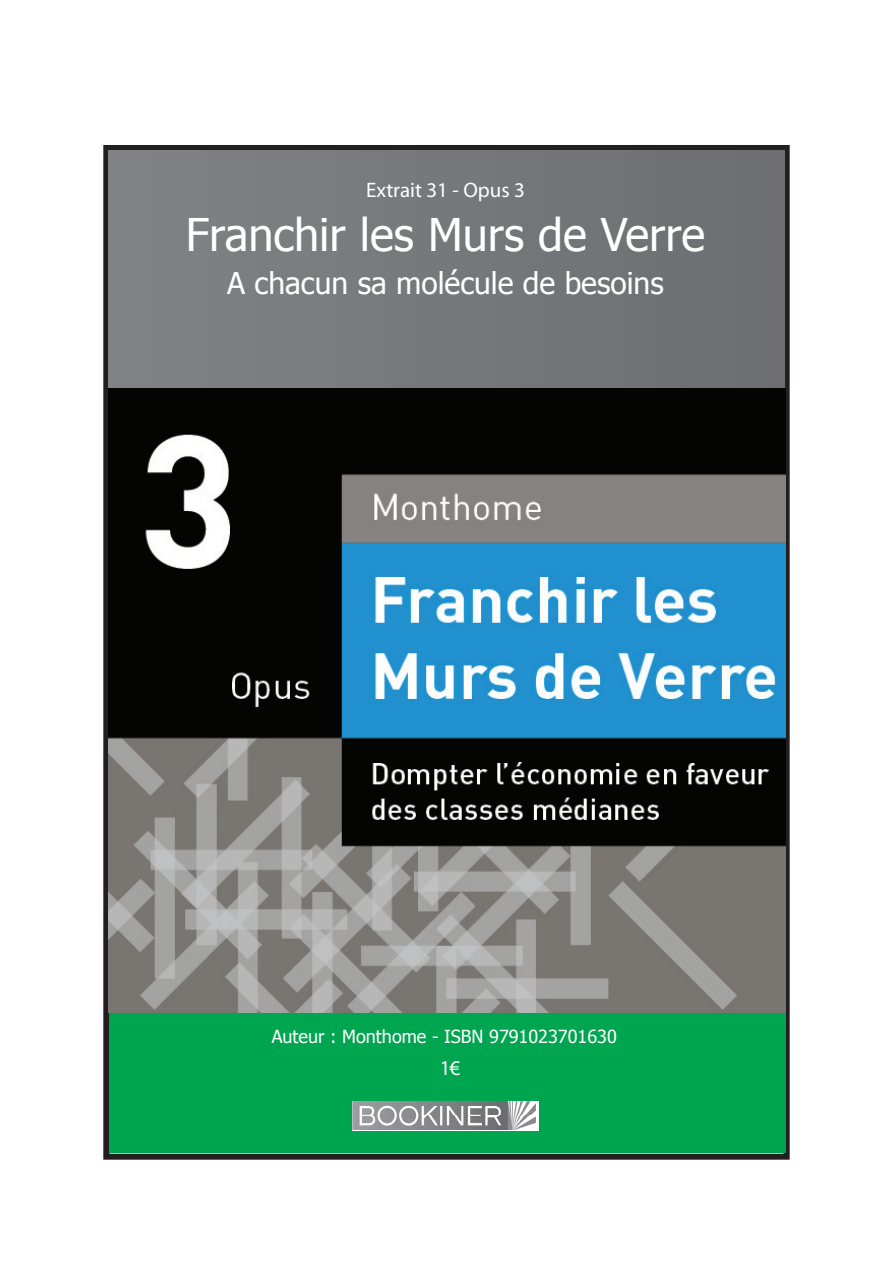
<style>
.page{position:relative;width:893px;height:1263px;background:#fff}
.page>*{position:absolute;margin:0;border:0;box-sizing:border-box;transform-origin:0 0}
.t1{font:45px "Tahoma";color:#fff}
.t2{font:30px "Tahoma";color:#fff}
.t3{font:21px "Myriad Pro";color:#fff}
.t4{font:18px "Tahoma";color:#fff}
</style>
<div class="page">
<div style="left:103px;top:145px;width:687px;height:1015px;border:6px solid #231f20"></div>
<div style="left:108px;top:151px;width:676px;height:240px;background:#76787b"></div>
<div style="left:109px;top:1012px;width:676px;height:141px;background:#00a54f"></div>
<img style="left:352px;top:1101px;width:187px;height:30px">
<img style="left:108px;top:388px;width:677px;height:624px">
<p class="t3" style="left:366px;top:177px;width:160px">Extrait 31 - Opus 3</p>
<h1 class="t1" style="left:186px;top:205px;width:521px">Franchir les Murs de Verre</h1>
<h2 class="t2" style="left:227px;top:263px;width:438px">A chacun sa molécule de besoins</h2>
<p class="t4" style="left:272px;top:1024px;width:347px">Auteur : Monthome - ISBN 9791023701630</p>
<p class="t3" style="left:440px;top:1055px;width:22px">1€</p>
</div>
